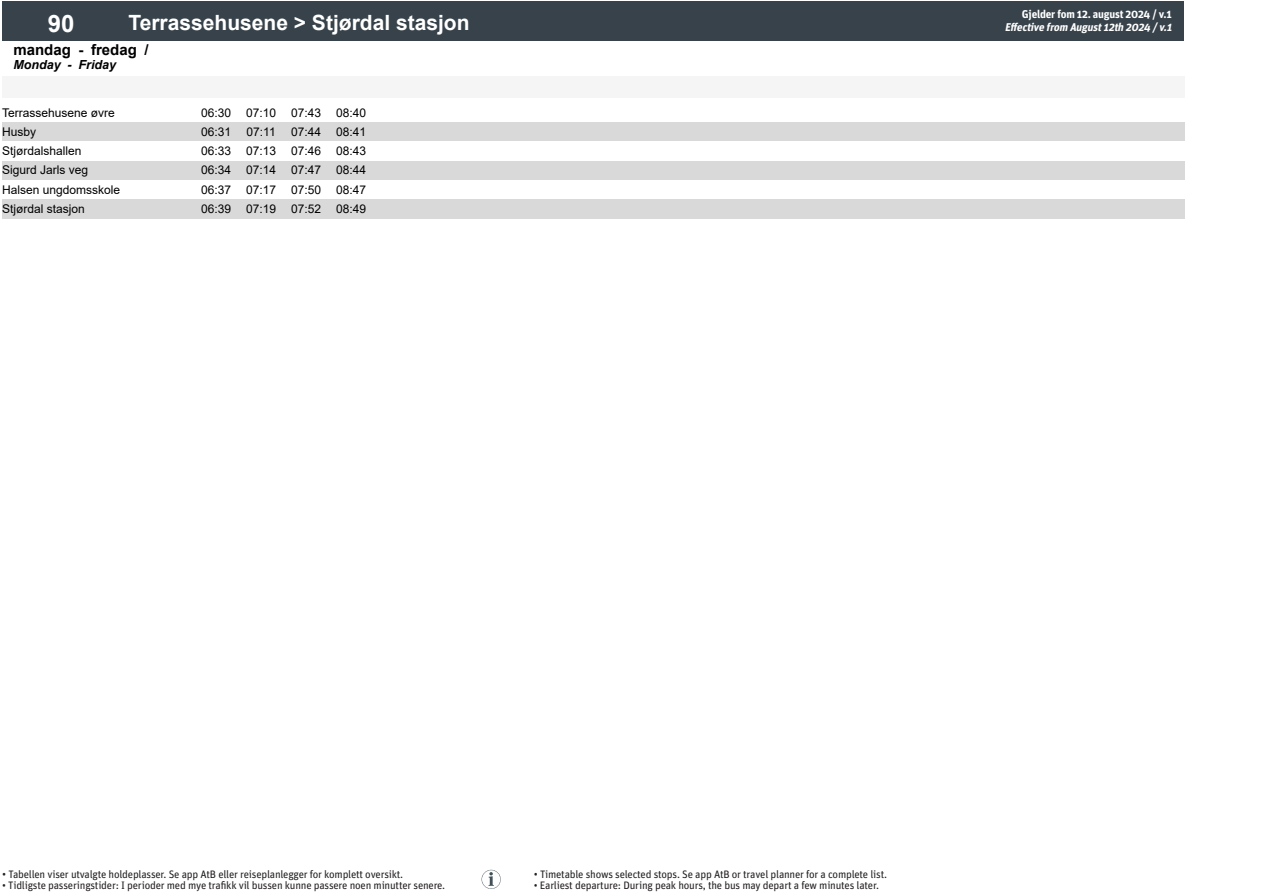
<style>
.page{position:relative;width:1263px;height:893px;background:#fff}
.page>*{position:absolute;margin:0;border:0;box-sizing:border-box;transform-origin:0 0}
.t1{font:700 24px "Arial";color:#fff}
.t2{font:700 21px "Arial";color:#fff}
.t3{font:700 15px "Arial";color:#000}
.t4{font:italic 700 12.45px "Arial";color:#000}
.t5{font:12px "Arial";color:#000}
.t6{font:italic 700 11.25px "Unit Pro";color:#fff}
.t7{font:700 11.25px "Unit Pro";letter-spacing:-.02em;color:#fff}
.t8{font:10.8px "Unit Pro";letter-spacing:-.02em;color:#231f20}
.s1{font-size:11.25px}
</style>
<div class="page">
<div style="left:2px;top:77px;width:192px;height:21px;background:#f5f5f5"></div>
<div style="left:194px;top:77px;width:45px;height:21px;background:#f5f5f5"></div>
<div style="left:239px;top:77px;width:45px;height:21px;background:#f5f5f5"></div>
<div style="left:284px;top:77px;width:45px;height:21px;background:#f5f5f5"></div>
<div style="left:329px;top:77px;width:45px;height:21px;background:#f5f5f5"></div>
<div style="left:374px;top:77px;width:45px;height:21px;background:#f5f5f5"></div>
<div style="left:419px;top:77px;width:45px;height:21px;background:#f5f5f5"></div>
<div style="left:464px;top:77px;width:45px;height:21px;background:#f5f5f5"></div>
<div style="left:509px;top:77px;width:45px;height:21px;background:#f5f5f5"></div>
<div style="left:554px;top:77px;width:45px;height:21px;background:#f5f5f5"></div>
<div style="left:599px;top:77px;width:45px;height:21px;background:#f5f5f5"></div>
<div style="left:644px;top:77px;width:45px;height:21px;background:#f5f5f5"></div>
<div style="left:689px;top:77px;width:45px;height:21px;background:#f5f5f5"></div>
<div style="left:734px;top:77px;width:45px;height:21px;background:#f5f5f5"></div>
<div style="left:779px;top:77px;width:45px;height:21px;background:#f5f5f5"></div>
<div style="left:824px;top:77px;width:45px;height:21px;background:#f5f5f5"></div>
<div style="left:869px;top:77px;width:45px;height:21px;background:#f5f5f5"></div>
<div style="left:914px;top:77px;width:45px;height:21px;background:#f5f5f5"></div>
<div style="left:959px;top:77px;width:45px;height:21px;background:#f5f5f5"></div>
<div style="left:1004px;top:77px;width:45px;height:21px;background:#f5f5f5"></div>
<div style="left:1049px;top:77px;width:45px;height:21px;background:#f5f5f5"></div>
<div style="left:1094px;top:77px;width:45px;height:21px;background:#f5f5f5"></div>
<div style="left:1139px;top:77px;width:45px;height:21px;background:#f5f5f5"></div>
<div style="left:2px;top:1px;width:118px;height:40px;background:#37424a"></div>
<div style="left:120px;top:1px;width:1064px;height:40px;background:#37424a"></div>
<div style="left:2px;top:123px;width:1182px;height:19px;background:#d9d9d9"></div>
<div style="left:2px;top:161px;width:1182px;height:19px;background:#d9d9d9"></div>
<div style="left:2px;top:199px;width:1182px;height:19px;background:#d9d9d9"></div>
<svg style="left:482px;top:870px;width:19px;height:19px"></svg>
<p class="t1" style="left:48px;top:6px;width:28px">90</p>
<p class="t2" style="left:128px;top:8px;width:343px">Terrassehusene &gt; Stjørdal stasjon</p>
<p class="t3" style="left:13px;top:39px;width:137px">mandag - fredag /</p>
<p class="t4" style="left:13px;top:56px;width:104px">Monday - Friday</p>
<p class="t5" style="left:2px;top:105px;width:114px">Terrassehusene øvre</p>
<p class="t5" style="left:201px;top:105px;width:32px">06:30</p>
<p class="t5" style="left:246px;top:105px;width:32px">07:10</p>
<p class="t5" style="left:291px;top:105px;width:32px">07:43</p>
<p class="t5" style="left:336px;top:105px;width:32px">08:40</p>
<p class="t5" style="left:2px;top:124px;width:36px">Husby</p>
<p class="t5" style="left:201px;top:124px;width:32px">06:31</p>
<p class="t5" style="left:247px;top:124px;width:31px">07:11</p>
<p class="t5" style="left:291px;top:124px;width:32px">07:44</p>
<p class="t5" style="left:336px;top:124px;width:32px">08:41</p>
<p class="t5" style="left:2px;top:143px;width:81px">Stjørdalshallen</p>
<p class="t5" style="left:201px;top:143px;width:32px">06:33</p>
<p class="t5" style="left:246px;top:143px;width:32px">07:13</p>
<p class="t5" style="left:291px;top:143px;width:32px">07:46</p>
<p class="t5" style="left:336px;top:143px;width:32px">08:43</p>
<p class="t5" style="left:2px;top:162px;width:88px">Sigurd Jarls veg</p>
<p class="t5" style="left:201px;top:162px;width:32px">06:34</p>
<p class="t5" style="left:246px;top:162px;width:32px">07:14</p>
<p class="t5" style="left:291px;top:162px;width:32px">07:47</p>
<p class="t5" style="left:336px;top:162px;width:32px">08:44</p>
<p class="t5" style="left:2px;top:181px;width:120px">Halsen ungdomsskole</p>
<p class="t5" style="left:201px;top:181px;width:32px">06:37</p>
<p class="t5" style="left:246px;top:181px;width:32px">07:17</p>
<p class="t5" style="left:291px;top:181px;width:32px">07:50</p>
<p class="t5" style="left:336px;top:181px;width:32px">08:47</p>
<p class="t5" style="left:2px;top:200px;width:84px">Stjørdal stasjon</p>
<p class="t5" style="left:201px;top:200px;width:32px">06:39</p>
<p class="t5" style="left:246px;top:200px;width:32px">07:19</p>
<p class="t5" style="left:291px;top:200px;width:32px">07:52</p>
<p class="t5" style="left:336px;top:200px;width:32px">08:49</p>
<p class="t7" style="left:1022px;top:6px;width:151px">Gjelder fom 12. august 2024 / v.1</p>
<p class="t6" style="left:1005px;top:19px;width:171px">Effective from August12th 2024 /v.1</p>
<p class="t8" style="left:2px;top:866px;width:403px"><span class="s1">•</span> Tabellen viser utvalgte holdeplasser. Se app AtB eller reiseplanlegger for komplett oversikt.</p>
<p class="t8" style="left:2px;top:878px;width:445px">• Tidligste passeringstider: I perioder med mye trafikk vil bussen kunne passere noen minutter senere.</p>
<p class="t8" style="left:534px;top:866px;width:355px"><span class="s1">•</span> Timetable shows selected stops. Se app AtB or travel planner for a complete list.</p>
<p class="t8" style="left:534px;top:878px;width:347px">• Earliest departure: During peak hours, the bus may depart a few minutes later.</p>
</div>
